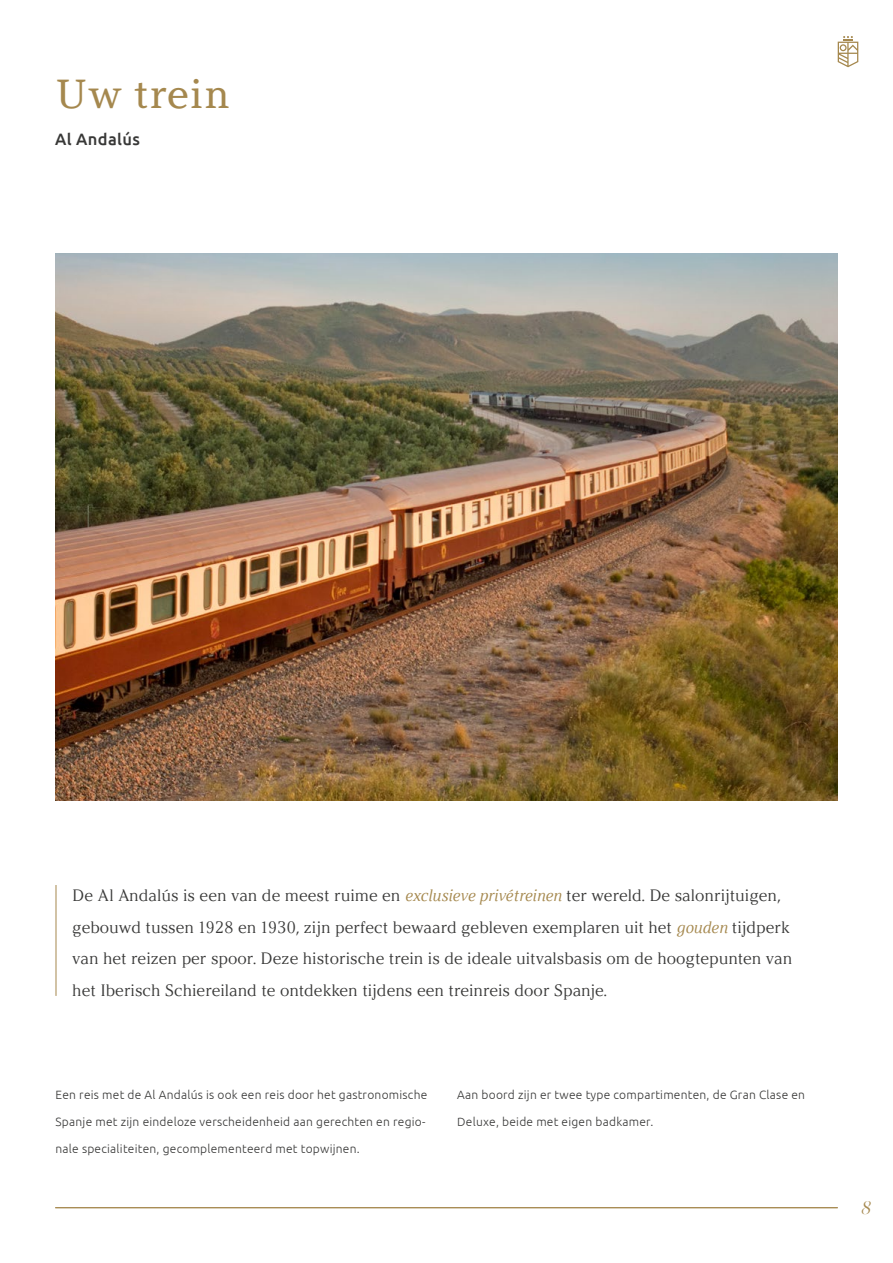
<style>
.page{position:relative;width:893px;height:1263px;background:#fff}
.page>*{position:absolute;margin:0;border:0;box-sizing:border-box;transform-origin:0 0}
.t1{font:40.5px "Argesta Text";color:#a5884e}
.t2{font:italic 18px "Argesta Hairline";color:#a5884e}
.t3{font:16.5px/31.5px "Argesta Display";color:#383837}
.t4{font:500 16.5px "Ubuntu";letter-spacing:.02em;color:#383837}
.t5{font:300 12px "Ubuntu";letter-spacing:.02em;color:#383837}
.s1{font-style:italic;color:#a5884e}
</style>
<div class="page">
<svg style="left:838px;top:36px;width:20px;height:31px"></svg>
<hr style="left:55px;top:1207px;width:783px;height:1px;background:#a5884e">
<hr style="left:56px;top:885px;width:1px;height:111px;background:#a5884e">
<img style="left:56px;top:253px;width:782px;height:547px">
<h1 class="t1" style="left:55px;top:69px;width:177px">Uw trein</h1>
<p class="t4" style="left:55px;top:129px;width:86px">Al Andalús</p>
<p class="t3" style="left:72px;top:880px;width:722px">De Al Andalús is een van de meest ruime en <span class="s1">exclusieve privétreinen</span> ter wereld. De salonrijtuigen, gebouwd tussen 1928 en 1930, zijn perfect bewaard gebleven exemplaren uit het <span class="s1">gouden</span> tijdperk van het reizen per spoor. Deze historische trein is de ideale uitvalsbasis om de hoogtepunten van het Iberisch Schiereiland te ontdekken tijdens een treinreis door Spanje.</p>
<p class="t5" style="left:56px;top:1088px;width:373px">Een reis met de Al Andalús is ook een reis door het gastronomische</p>
<p class="t5" style="left:56px;top:1115px;width:371px">Spanje met zijn eindeloze verscheidenheid aan gerechten en regio-</p>
<p class="t5" style="left:56px;top:1142px;width:306px">nale specialiteiten, gecomplementeerd met topwijnen.</p>
<p class="t5" style="left:457px;top:1088px;width:349px">Aan boord zijn er twee type compartimenten, de Gran Clase en</p>
<p class="t5" style="left:457px;top:1115px;width:198px">Deluxe, beide met eigen badkamer.</p>
<p class="t2" style="left:860px;top:1197px;width:12px">8</p>
</div>
